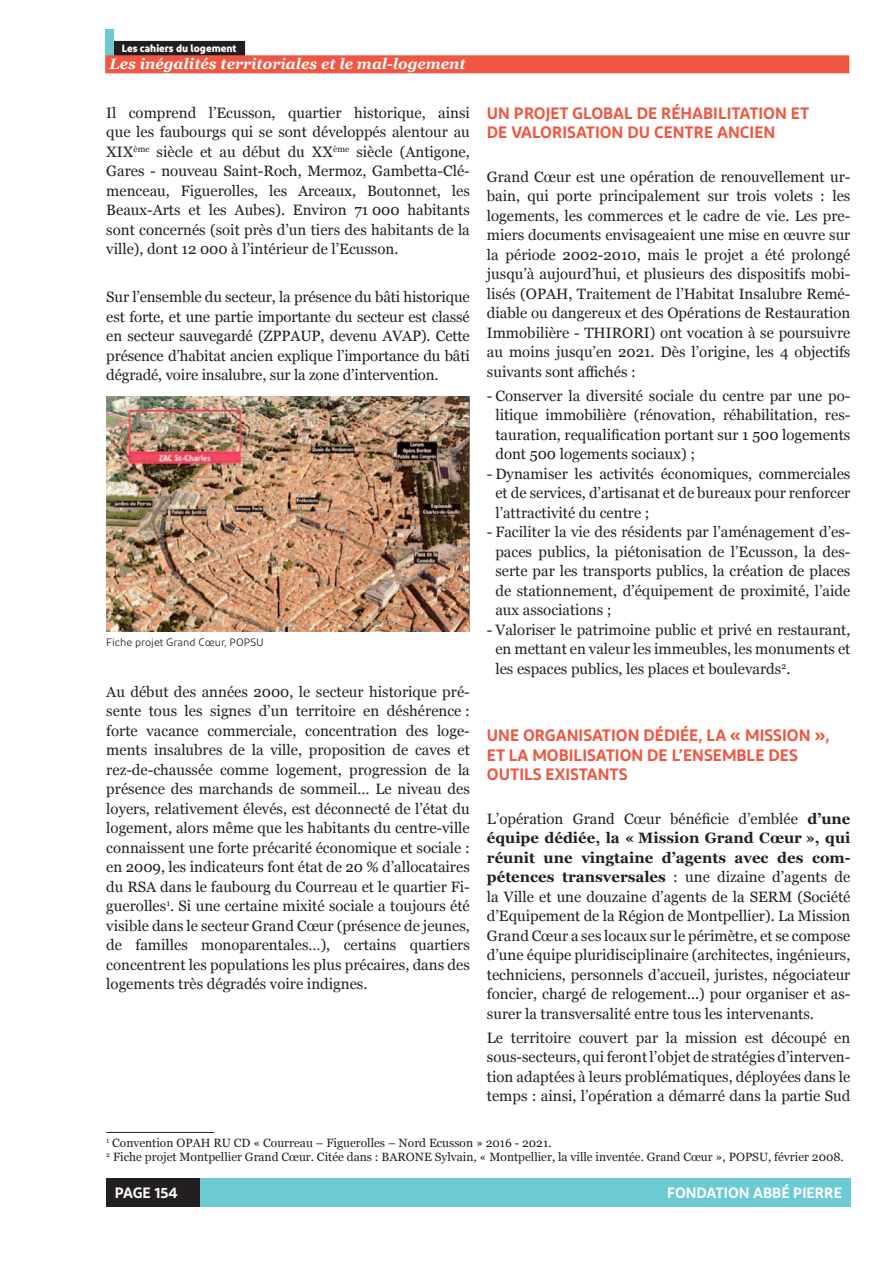
<style>
.page{position:relative;width:893px;height:1263px;background:#fff}
.page>*{position:absolute;margin:0;border:0;box-sizing:border-box;transform-origin:0 0}
.t1{font:600 16.5px/19.5px "Diodrum";color:#f05641}
.t2{font:15px/19.5px "Georgia";color:#231f20;text-align:justify}
.t3{font:italic 700 15px "Georgia";color:#fff}
.t4{font:600 15px "Diodrum";color:#fff}
.Notes_pieds_de_page{font:12px "Georgia";color:#231f20}
.t5{font:10.8px "Diodrum";color:#231f20}
.t6{font:700 10.5px "Diodrum";color:#fff}
.s1{font-weight:700}
</style>
<div class="page">
<div style="left:106px;top:1178px;width:744px;height:29px;background:#6ccad3"></div>
<div style="left:106px;top:1178px;width:94px;height:29px;background:#231f20"></div>
<div style="left:113px;top:41px;width:132px;height:15px;background:#231f20"></div>
<div style="left:105px;top:29px;width:8px;height:27px;background:#6ccad3"></div>
<div style="left:105px;top:55px;width:744px;height:18px;background:#f05641"></div>
<hr style="left:106px;top:1132px;width:108px;height:1px;background:#231f20">
<img style="left:106px;top:396px;width:364px;height:235px">
<p class="t6" style="left:122px;top:41px;width:116px">Les cahiers du logement</p>
<p class="t3" style="left:109px;top:53px;width:358px">Les inégalités territoriales et le mal-logement</p>
<p class="t2" style="left:106px;top:102px;width:365px">Il comprend l’Ecusson, quartier historique, ainsi que les faubourgs qui se sont développés alentour au XIX<sup>ème</sup> siècle et au début du XX<sup>ème</sup> siècle (Antigone, Gares - nouveau Saint-Roch, Mermoz, Gambetta-Clé&shy;menceau, Figuerolles, les Arceaux, Boutonnet, les Beaux-Arts et les Aubes). Environ 71 000 habitants sont concernés (soit près d’un tiers des habitants de la ville), dont 12 000 à l’intérieur de l’Ecusson.</p>
<p class="t2" style="left:106px;top:287px;width:365px">Sur l’ensemble du secteur, la présence du bâti historique est forte, et une partie importante du secteur est classé en secteur sauvegardé (ZPPAUP, devenu AVAP). Cette présence d’habitat ancien explique l’importance du bâti dégradé, voire insalubre, sur la zone d’intervention.</p>
<h3 class="t5" style="left:106px;top:636px;width:159px">Fiche projet Grand Cœur, POPSU</h3>
<p class="t2" style="left:106px;top:681px;width:365px">Au début des années 2000, le secteur historique pré&shy;sente tous les signes d’un territoire en déshérence : forte vacance commerciale, concentration des loge&shy;ments insalubres de la ville, proposition de caves et rez-de-chaussée comme logement, progression de la présence des marchands de sommeil… Le niveau des loyers, relativement élevés, est déconnecté de l’état du logement, alors même que les habitants du centre-ville connaissent une forte précarité économique et sociale : en 2009, les indicateurs font état de 20 % d’allocataires du RSA dans le faubourg du Courreau et le quartier Fi&shy;guerolles<sup>1</sup>. Si une certaine mixité sociale a toujours été visible dans le secteur Grand Cœur (présence de jeunes, de familles monoparentales…), certains quartiers concentrent les populations les plus précaires, dans des logements très dégradés voire indignes.</p>
<h3 class="t1" style="left:487px;top:103px;width:324px">UN PROJET GLOBAL DE RÉHABILITATION ET<br>DE VALORISATION DU CENTRE ANCIEN</h3>
<p class="t2" style="left:487px;top:166px;width:365px">Grand Cœur est une opération de renouvellement ur&shy;bain, qui porte principalement sur trois volets : les logements, les commerces et le cadre de vie. Les pre&shy;miers documents envisageaient une mise en œuvre sur la période 2002-2010, mais le projet a été prolongé jusqu’à aujourd’hui, et plusieurs des dispositifs mobi&shy;lisés (OPAH, Traitement de l’Habitat Insalubre Remé&shy;diable ou dangereux et des Opérations de Restauration Immobilière - THIRORI) ont vocation à se poursuivre au moins jusqu’en 2021. Dès l’origine, les 4 objectifs suivants sont affichés :</p>
<p class="t2" style="left:495px;top:385px;width:357px;text-indent:-9px">- Conserver la diversité sociale du centre par une po&shy;litique immobilière (rénovation, réhabilitation, res&shy;tauration, requalification portant sur 1 500 logements dont 500 logements sociaux) ;</p>
<p class="t2" style="left:495px;top:463px;width:357px;text-indent:-9px">- Dynamiser les activités économiques, commerciales et de services, d’artisanat et de bureaux pour renforcer l’attractivité du centre ;</p>
<p class="t2" style="left:495px;top:522px;width:357px;text-indent:-9px">- Faciliter la vie des résidents par l’aménagement d’es&shy;paces publics, la piétonisation de l’Ecusson, la des&shy;serte par les transports publics, la création de places de stationnement, d’équipement de proximité, l’aide aux associations ;</p>
<p class="t2" style="left:495px;top:619px;width:357px;text-indent:-9px">- Valoriser le patrimoine public et privé en restaurant, en mettant en valeur les immeubles, les monuments et les espaces publics, les places et boulevards<sup>2</sup>.</p>
<h3 class="t1" style="left:487px;top:725px;width:344px">UNE ORGANISATION DÉDIÉE, LA « MISSION »,<br>ET LA MOBILISATION DE L’ENSEMBLE DES<br>OUTILS EXISTANTS</h3>
<p class="t2" style="left:487px;top:808px;width:365px">L’opération Grand Cœur bénéficie d’emblée <span class="s1">d’une équipe dédiée, la « Mission Grand Cœur », qui réunit une vingtaine d’agents avec des com&shy;pétences transversales</span> : une dizaine d’agents de la Ville et une douzaine d’agents de la SERM (Société d’Equipement de la Région de Montpellier). La Mission Grand Cœur a ses locaux sur le périmètre, et se compose d’une équipe pluridisciplinaire (architectes, ingénieurs, techniciens, personnels d’accueil, juristes, négociateur foncier, chargé de relogement...) pour organiser et as&shy;surer la transversalité entre tous les intervenants.</p>
<p class="t2" style="left:487px;top:1027px;width:365px">Le territoire couvert par la mission est découpé en sous-secteurs, qui feront l’objet de stratégies d’interven&shy;tion adaptées à leurs problématiques, déployées dans le temps : ainsi, l’opération a démarré dans la partie Sud</p>
<p class="Notes_pieds_de_page" style="left:106px;top:1134px;width:447px"><sup>1</sup> Convention OPAH RU CD « Courreau – Figuerolles – Nord Ecusson » 2016 - 2021.</p>
<p class="Notes_pieds_de_page" style="left:106px;top:1148px;width:739px"><sup>2</sup> Fiche projet Montpellier Grand Cœur. Citée dans : BARONE Sylvain, « Montpellier, la ville inventée. Grand Cœur », POPSU, février 2008.</p>
<p class="t4" style="left:115px;top:1183px;width:64px">PAGE 154</p>
<p class="t4" style="left:667px;top:1183px;width:176px">FONDATION ABBÉ PIERRE</p>
</div>
